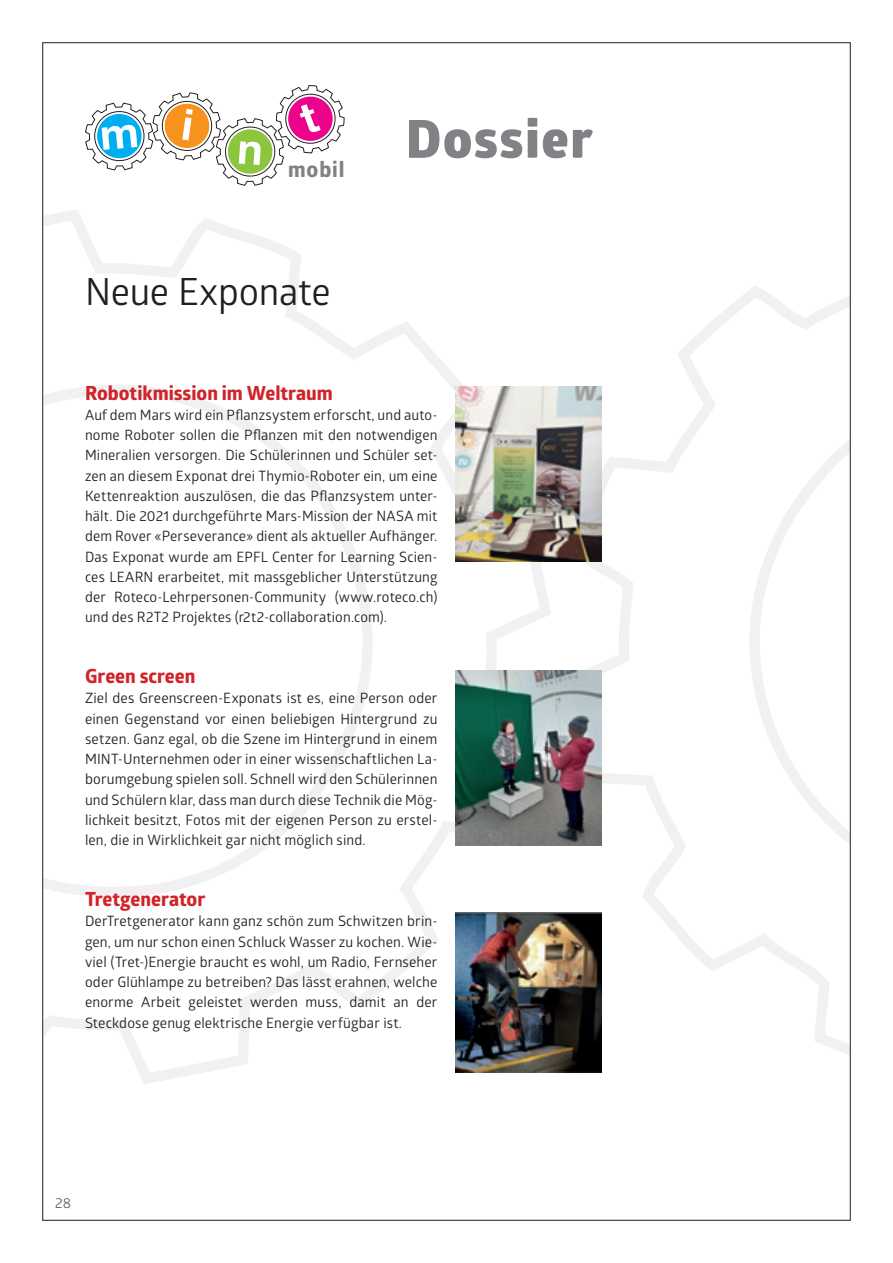
<style>
.page{position:relative;width:893px;height:1263px;background:#fff}
.page>*{position:absolute;margin:0;border:0;box-sizing:border-box;transform-origin:0 0}
.t1{font:800 52.5px "Glober";letter-spacing:.035em;color:#808285}
.t2{font:37.5px "Glober";letter-spacing:-.01em;color:#231f20}
.t3{font:700 21.45px "Globerx";letter-spacing:.04em;color:#808285}
.t4{font:700 19.5px "Globerx";color:#d1232a}
.t5{font:14.25px/20.2px "Glober";letter-spacing:.01em;color:#231f20;text-align:justify}
</style>
<div class="page">
<svg style="left:85px;top:85px;width:260px;height:101px"></svg>
<img style="left:455px;top:670px;width:146px;height:175px">
<img style="left:455px;top:387px;width:146px;height:175px">
<img style="left:455px;top:912px;width:146px;height:160px">
<h3 class="t3" style="left:288px;top:153px;width:58px">mobil</h3>
<h2 class="t2" style="left:85px;top:265px;width:247px">Neue Exponate</h2>
<h1 class="t1" style="left:406px;top:100px;width:188px">Dossier</h1>
<h3 class="t4" style="left:85px;top:379px;width:249px">Robotikmission im Weltraum</h3>
<p class="t5" style="left:85px;top:404px;width:354px">Auf dem Mars wird ein Pflanzsystem erforscht, und auto&shy;nome Roboter sollen die Pflanzen mit den notwendigen Mineralien versorgen. Die Schülerinnen und Schüler set&shy;zen an diesem Exponat drei Thymio-Roboter ein, um eine Kettenreaktion auszulösen, die das Pflanzsystem unter&shy;hält. Die 2021 durchgeführte Mars-Mission der NASA mit dem Rover «Perseverance» dient als aktueller Aufhänger.<br>Das Exponat wurde am EPFL Center for Learning Scien&shy;ces LEARN erarbeitet, mit massgeblicher Unterstützung der Roteco-Lehrpersonen-Community (www.roteco.ch) und des R2T2 Projektes (r2t2-collaboration.com).</p>
<h3 class="t4" style="left:85px;top:662px;width:112px">Green screen</h3>
<p class="t5" style="left:85px;top:688px;width:354px">Ziel des Greenscreen-Exponats ist es, eine Person oder einen Gegenstand vor einen beliebigen Hintergrund zu setzen. Ganz egal, ob die Szene im Hintergrund in einem MINT-Unternehmen oder in einer wissenschaftlichen La&shy;borumgebung spielen soll. Schnell wird den Schülerinnen und Schülern klar, dass man durch diese Technik die Mög&shy;lichkeit besitzt, Fotos mit der eigenen Person zu erstel&shy;len, die in Wirklichkeit gar nicht möglich sind.</p>
<h3 class="t4" style="left:85px;top:885px;width:122px">Tretgenerator</h3>
<p class="t5" style="left:85px;top:910px;width:354px">DerTretgenerator kann ganz schön zum Schwitzen brin&shy;gen, um nur schon einen Schluck Wasser zu kochen. Wie&shy;viel (Tret-)Energie braucht es wohl, um Radio, Fernseher oder Glühlampe zu betreiben? Das lässt erahnen, welche enorme Arbeit geleistet werden muss, damit an der Steckdose genug elektrische Energie verfügbar ist.</p>
<p class="t5" style="left:55px;top:1192px;width:17px">28</p>
</div>
